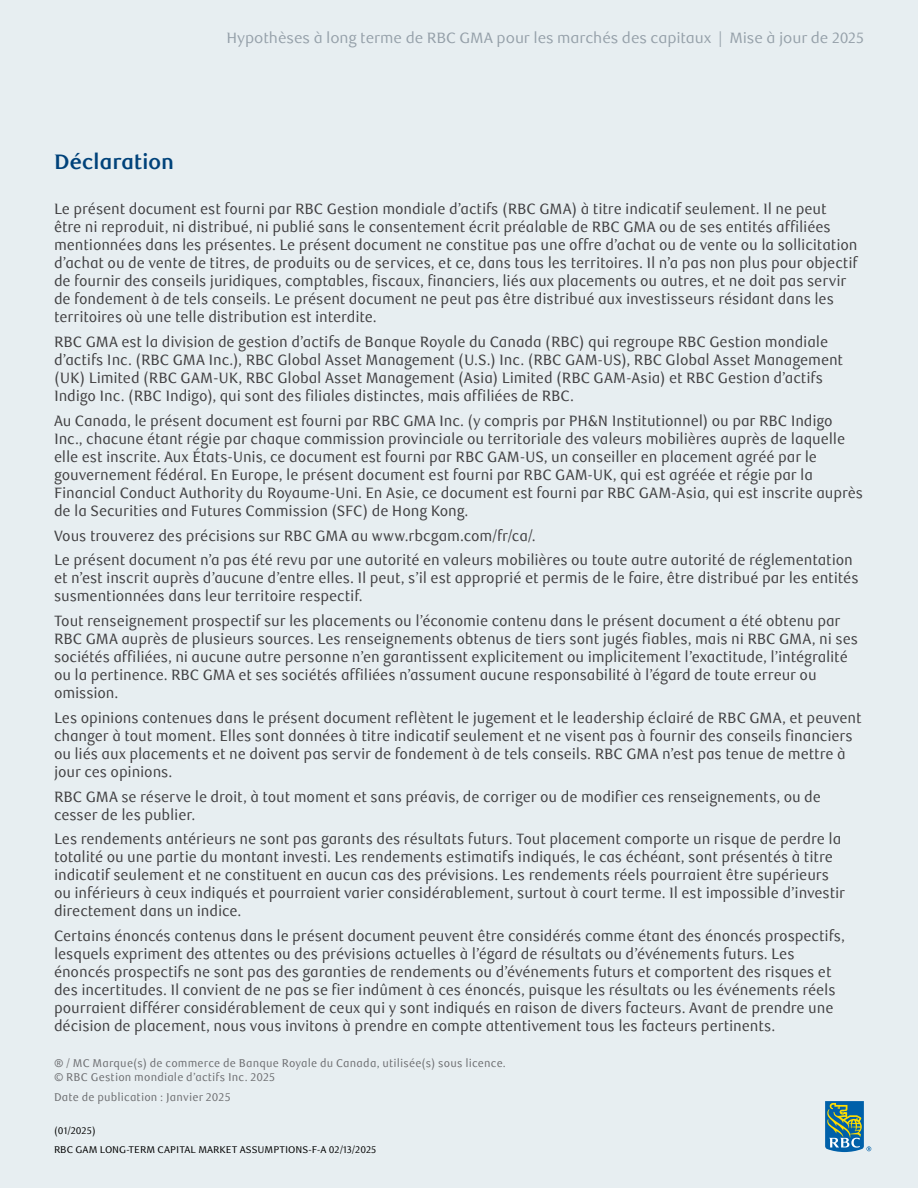
<style>
.page{position:relative;width:918px;height:1188px;background:#e7eef1}
.page>*{position:absolute;margin:0;border:0;box-sizing:border-box;transform-origin:0 0}
.H2_Subhead{font:700 21px "RBC Text";letter-spacing:-.015em;color:#00427a}
.P_Disclosure_no_keyline{font:15px/18px "RBC Text Cond";letter-spacing:-.01em;color:#414042}
.t1{font:15px "RBC Text";letter-spacing:-.005em;color:#95a0a9}
.P_Trademark{font:11.25px/13.5px "RBC Text Cond";letter-spacing:.015em;color:#6d6e71}
.t2{font:9.75px "RBC Text";color:#000}
</style>
<div class="page">
<svg style="left:825px;top:1101px;width:46px;height:51px"></svg>
<p class="t1" style="left:226px;top:29px;width:639px">Hypothèses à long terme de RBC GMA pour les marchés des capitaux | Mise à jour de 2025</p>
<h2 class="H2_Subhead" style="left:54px;top:149px;width:122px">Déclaration</h2>
<p class="P_Disclosure_no_keyline" style="left:54px;top:201px;width:805px">Le présent document est fourni par RBC Gestion mondiale d’actifs (RBC GMA) à titre indicatif seulement. Il ne peut être ni reproduit, ni distribué, ni publié sans le consentement écrit préalable de RBC GMA ou de ses entités affiliées mentionnées dans les présentes. Le présent document ne constitue pas une offre d’achat ou de vente ou la sollicitation d’achat ou de vente de titres, de produits ou de services, et ce, dans tous les territoires. Il n’a pas non plus pour objectif de fournir des conseils juridiques, comptables, fiscaux, financiers, liés aux placements ou autres, et ne doit pas servir de fondement à de tels conseils. Le présent document ne peut pas être distribué aux investisseurs résidant dans les territoires où une telle distribution est interdite.</p>
<p class="P_Disclosure_no_keyline" style="left:54px;top:333px;width:791px">RBC GMA est la division de gestion d’actifs de Banque Royale du Canada (RBC) qui regroupe RBC Gestion mondiale d’actifs Inc. (RBC GMA Inc.), RBC Global Asset Management (U.S.) Inc. (RBC GAM-US), RBC Global Asset Management (UK) Limited (RBC GAM-UK, RBC Global Asset Management (Asia) Limited (RBC GAM-Asia) et RBC Gestion d’actifs Indigo Inc. (RBC Indigo), qui sont des filiales distinctes, mais affiliées de RBC.</p>
<p class="P_Disclosure_no_keyline" style="left:54px;top:412px;width:811px">Au Canada, le présent document est fourni par RBC GMA Inc. (y compris par PH&amp;N Institutionnel) ou par RBC Indigo Inc., chacune étant régie par chaque commission provinciale ou territoriale des valeurs mobilières auprès de laquelle elle est inscrite. Aux États-Unis, ce document est fourni par RBC GAM-US, un conseiller en placement agréé par le gouvernement fédéral. En Europe, le présent document est fourni par RBC GAM-UK, qui est agréée et régie par la Financial Conduct Authority du Royaume-Uni. En Asie, ce document est fourni par RBC GAM-Asia, qui est inscrite auprès de la Securities and Futures Commission (SFC) de Hong Kong.</p>
<p class="P_Disclosure_no_keyline" style="left:54px;top:527px;width:483px">Vous trouverez des précisions sur RBC GMA au www.rbcgam.com/fr/ca/.</p>
<p class="P_Disclosure_no_keyline" style="left:54px;top:552px;width:806px">Le présent document n’a pas été revu par une autorité en valeurs mobilières ou toute autre autorité de réglementation et n’est inscrit auprès d’aucune d’entre elles. Il peut, s’il est approprié et permis de le faire, être distribué par les entités susmentionnées dans leur territoire respectif.</p>
<p class="P_Disclosure_no_keyline" style="left:54px;top:612px;width:806px">Tout renseignement prospectif sur les placements ou l’économie contenu dans le présent document a été obtenu par RBC GMA auprès de plusieurs sources. Les renseignements obtenus de tiers sont jugés fiables, mais ni RBC GMA, ni ses sociétés affiliées, ni aucune autre personne n’en garantissent explicitement ou implicitement l’exactitude, l’intégralité ou la pertinence. RBC GMA et ses sociétés affiliées n’assument aucune responsabilité à l’égard de toute erreur ou omission.</p>
<p class="P_Disclosure_no_keyline" style="left:54px;top:709px;width:809px">Les opinions contenues dans le présent document reflètent le jugement et le leadership éclairé de RBC GMA, et peuvent changer à tout moment. Elles sont données à titre indicatif seulement et ne visent pas à fournir des conseils financiers ou liés aux placements et ne doivent pas servir de fondement à de tels conseils. RBC GMA n’est pas tenue de mettre à jour ces opinions.</p>
<p class="P_Disclosure_no_keyline" style="left:54px;top:788px;width:769px">RBC GMA se réserve le droit, à tout moment et sans préavis, de corriger ou de modifier ces renseignements, ou de cesser de les publier.</p>
<p class="P_Disclosure_no_keyline" style="left:54px;top:831px;width:793px">Les rendements antérieurs ne sont pas garants des résultats futurs. Tout placement comporte un risque de perdre la totalité ou une partie du montant investi. Les rendements estimatifs indiqués, le cas échéant, sont présentés à titre indicatif seulement et ne constituent en aucun cas des prévisions. Les rendements réels pourraient être supérieurs ou inférieurs à ceux indiqués et pourraient varier considérablement, surtout à court terme. Il est impossible d’investir directement dans un indice.</p>
<p class="P_Disclosure_no_keyline" style="left:54px;top:927px;width:793px">Certains énoncés contenus dans le présent document peuvent être considérés comme étant des énoncés prospectifs, lesquels expriment des attentes ou des prévisions actuelles à l’égard de résultats ou d’événements futurs. Les énoncés prospectifs ne sont pas des garanties de rendements ou d’événements futurs et comportent des risques et des incertitudes. Il convient de ne pas se fier indûment à ces énoncés, puisque les résultats ou les événements réels pourraient différer considérablement de ceux qui y sont indiqués en raison de divers facteurs. Avant de prendre une décision de placement, nous vous invitons à prendre en compte attentivement tous les facteurs pertinents.</p>
<p class="P_Trademark" style="left:54px;top:1057px;width:453px">® / MC Marque(s) de commerce de Banque Royale du Canada, utilisée(s) sous licence. © RBC Gestion mondiale d’actifs Inc. 2025</p>
<p class="P_Trademark" style="left:54px;top:1091px;width:178px">Date de publication : Janvier 2025</p>
<p class="t2" style="left:54px;top:1125px;width:43px">(01/2025)</p>
<p class="t2" style="left:54px;top:1144px;width:54px">RBC GAM long</p>
<p class="t2" style="left:126px;top:1144px;width:10px">-term</p>
<p class="t2" style="left:158px;top:1144px;width:7px">capital</p>
<p class="t2" style="left:198px;top:1144px;width:8px">mar</p>
<p class="t2" style="left:220px;top:1144px;width:28px">ket assumptions</p>
<p class="t2" style="left:309px;top:1144px;width:69px">-F-a 02/13/2025</p>
</div>
